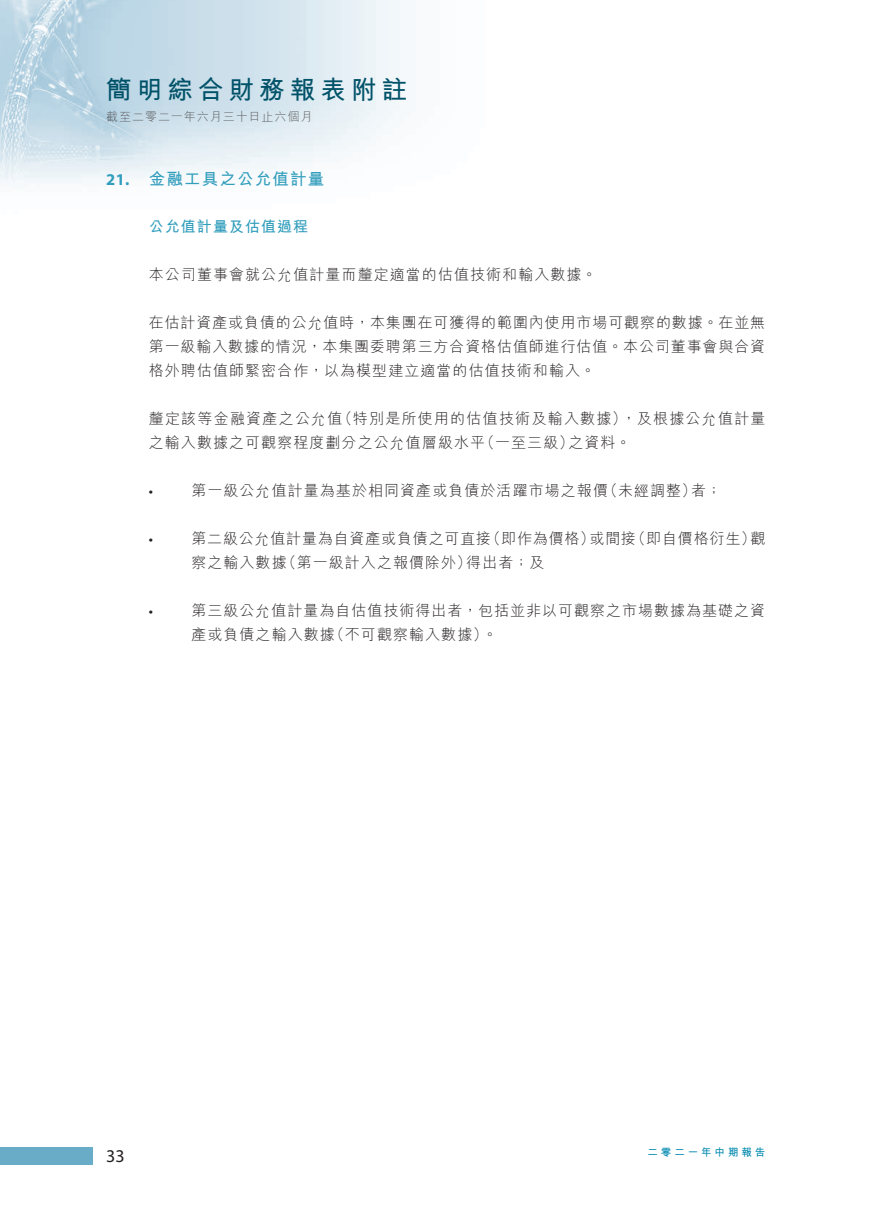
<style>
.page{position:relative;width:893px;height:1212px;background:#fff}
.page>*{position:absolute;margin:0;border:0;box-sizing:border-box;transform-origin:0 0}
.t1{font:700 25.5px "M Hei HK";letter-spacing:.2em;color:#005269}
.t2{font:18px "Myriad Pro";color:#231f20}
.t3{font:700 16.5px "M Hei HK";letter-spacing:.07em;color:#329ebd}
.t4{font:700 16.5px "Myriad Pro";color:#329ebd}
.t5{font:300 15px/24px "M Hei HK";letter-spacing:.07em;color:#231f20;text-align:justify}
.t6{font:700 15px "M Hei HK";letter-spacing:.07em;color:#329ebd}
.t7{font:15px "Myriad Pro";color:#231f20}
.t8{font:300 12px "M Hei HK";letter-spacing:.08em;color:#57585a}
.t9{font:700 10.5px "M Hei HK";letter-spacing:.28em;color:#0089ae}
</style>
<div class="page">
<img style="left:0;top:0;width:400px;height:187px">
<div style="left:0;top:1148px;width:93px;height:17px;background:#69acc7"></div>
<h1 class="t1" style="left:106px;top:71px;width:302px">簡明綜合財務報表附註</h1>
<p class="t8" style="left:106px;top:108px;width:208px">截至二零二一年六月三十日止六個月</p>
<p class="t4" style="left:106px;top:168px;width:25px">21.</p>
<p class="t3" style="left:149px;top:167px;width:177px">金融工具之公允值計量</p>
<p class="t6" style="left:149px;top:215px;width:161px">公允值計量及估值過程</p>
<p class="t5" style="left:149px;top:261px;width:450px">本公司董事會就公允值計量而釐定適當的估值技術和輸入數據。</p>
<p class="t5" style="left:149px;top:309px;width:618px">在估計資產或負債的公允值時，本集團在可獲得的範圍內使用市場可觀察的數據。在並無第一級輸入數據的情況，本集團委聘第三方合資格估值師進行估值。本公司董事會與合資格外聘估值師緊密合作，以為模型建立適當的估值技術和輸入。</p>
<p class="t5" style="left:621px;top:405px;width:146px">，及根據公允值計量</p>
<p class="t5" style="left:337px;top:405px;width:291px">（特別是所使用的估值技術及輸入數據）</p>
<p class="t5" style="left:149px;top:405px;width:195px">釐定該等金融資產之公允值</p>
<p class="t5" style="left:480px;top:429px;width:95px">（一至三級）</p>
<p class="t5" style="left:149px;top:429px;width:338px">之輸入數據之可觀察程度劃分之公允值層級水平</p>
<p class="t5" style="left:568px;top:429px;width:64px">之資料。</p>
<p class="t7" style="left:149px;top:481px;width:6px">•</p>
<p class="t7" style="left:149px;top:529px;width:6px">•</p>
<p class="t7" style="left:149px;top:601px;width:6px">•</p>
<p class="t5" style="left:603px;top:477px;width:95px">（未經調整）</p>
<p class="t5" style="left:191px;top:477px;width:418px">第一級公允值計量為基於相同資產或負債於活躍市場之報價</p>
<p class="t5" style="left:691px;top:477px;width:32px">者;</p>
<p class="t5" style="left:486px;top:525px;width:110px">（即作為價格）</p>
<p class="t5" style="left:631px;top:525px;width:126px">（即自價格衍生）</p>
<p class="t5" style="left:191px;top:525px;width:301px">第二級公允值計量為自資產或負債之可直接</p>
<p class="t5" style="left:590px;top:525px;width:48px">或間接</p>
<p class="t5" style="left:750px;top:525px;width:16px">觀</p>
<p class="t5" style="left:281px;top:549px;width:192px">（第一級計入之報價除外）</p>
<p class="t5" style="left:466px;top:549px;width:79px">得出者；及</p>
<p class="t5" style="left:191px;top:549px;width:97px">察之輸入數據</p>
<p class="t5" style="left:191px;top:597px;width:575px">第三級公允值計量為自估值技術得出者，包括並非以可觀察之市場數據為基礎之資</p>
<p class="t5" style="left:330px;top:621px;width:160px">（不可觀察輸入數據(</p>
<p class="t5" style="left:191px;top:621px;width:145px">產或負債之輸入數據</p>
<p class="t5" style="left:482px;top:621px;width:16px">。</p>
<p class="t2" style="left:106px;top:1145px;width:20px">33</p>
<p class="t9" style="left:648px;top:1144px;width:119px">二零二一年中期報告</p>
</div>
